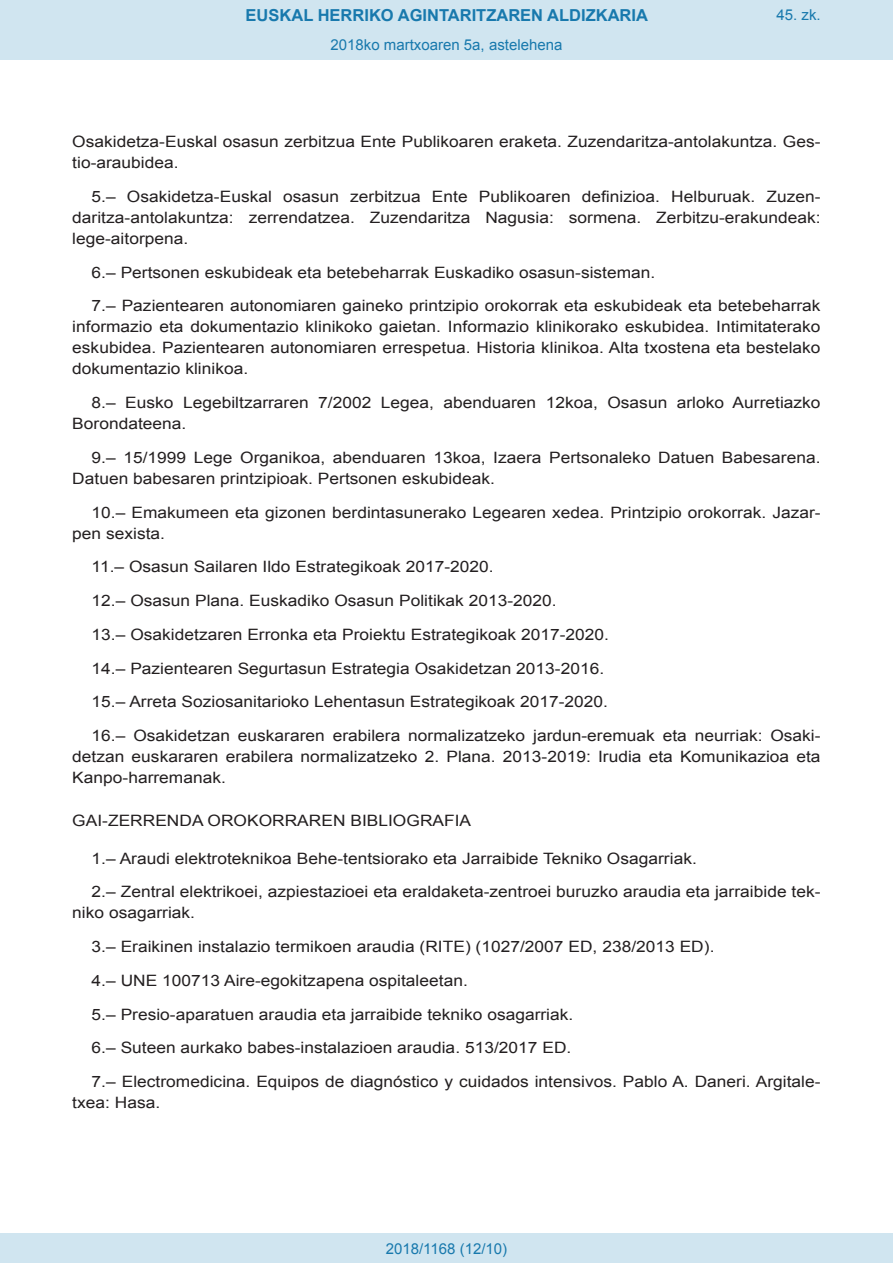
<style>
.page{position:relative;width:893px;height:1263px;background:#fff}
.page>*{position:absolute;margin:0;border:0;box-sizing:border-box;transform-origin:0 0}
.t1{font:700 16.5px "Arial";color:#1879ad}
.BOPVDetalle{font:15.6px/21px "Arial";color:#231f20;scale:1.11 1}
.BOPVDisposicion{font:15.6px "Arial";color:#231f20;scale:1.11 1}
.Paginacion_Centro{font:15px "Arial";color:#1879ad}
</style>
<div class="page">
<div style="left:0;top:0;width:893px;height:60px;background:#d0e5f0"></div>
<div style="left:0;top:1233px;width:893px;height:30px;background:#d0e5f0"></div>
<p class="t1" style="left:246px;top:4px;width:404px">EUSKAL HERRIKO AGINTARITZAREN ALDIZKARIA</p>
<p class="Paginacion_Centro" style="left:331px;top:35px;width:233px">2018ko martxoaren 5a, astelehena</p>
<p class="Paginacion_Centro" style="left:776px;top:5px;width:46px">45. zk.</p>
<p class="BOPVDetalle" style="left:72px;top:131px;width:676px">Osakidetza-Euskal osasun zerbitzua Ente Publikoaren eraketa. Zuzendaritza-antolakuntza. Ges&shy;tio-araubidea.</p>
<p class="BOPVDetalle" style="left:72px;top:186px;width:676px;text-align:justify;text-indent:19px">5.– Osakidetza-Euskal osasun zerbitzua Ente Publikoaren definizioa. Helburuak. Zuzen&shy;daritza-antolakuntza: zerrendatzea. Zuzendaritza Nagusia: sormena. Zerbitzu-erakundeak: lege-aitorpena.</p>
<p class="BOPVDetalle" style="left:92px;top:262px;width:509px">6.– Pertsonen eskubideak eta betebeharrak Euskadiko osasun-sisteman.</p>
<p class="BOPVDetalle" style="left:72px;top:296px;width:676px;text-align:justify;text-indent:19px">7.– Pazientearen autonomiaren gaineko printzipio orokorrak eta eskubideak eta betebeharrak informazio eta dokumentazio klinikoko gaietan. Informazio klinikorako eskubidea. Intimitaterako eskubidea. Pazientearen autonomiaren errespetua. Historia klinikoa. Alta txostena eta bestelako dokumentazio klinikoa.</p>
<p class="BOPVDetalle" style="left:72px;top:392px;width:676px;text-indent:19px">8.– Eusko Legebiltzarraren 7/2002 Legea, abenduaren 12koa, Osasun arloko Aurretiazko<br>Borondateena.</p>
<p class="BOPVDetalle" style="left:72px;top:447px;width:676px;text-indent:19px">9.– 15/1999 Lege Organikoa, abenduaren 13koa, Izaera Pertsonaleko Datuen Babesarena.<br>Datuen babesaren printzipioak. Pertsonen eskubideak.</p>
<p class="BOPVDetalle" style="left:72px;top:502px;width:676px;text-indent:19px">10.– Emakumeen eta gizonen berdintasunerako Legearen xedea. Printzipio orokorrak. Jazar&shy;pen sexista.</p>
<p class="BOPVDetalle" style="left:92px;top:557px;width:364px">11.– Osasun Sailaren Ildo Estrategikoak 2017-2020.</p>
<p class="BOPVDetalle" style="left:92px;top:590px;width:421px">12.– Osasun Plana. Euskadiko Osasun Politikak 2013-2020.</p>
<p class="BOPVDetalle" style="left:92px;top:624px;width:468px">13.– Osakidetzaren Erronka eta Proiektu Estrategikoak 2017-2020.</p>
<p class="BOPVDetalle" style="left:92px;top:658px;width:463px">14.– Pazientearen Segurtasun Estrategia Osakidetzan 2013-2016.</p>
<p class="BOPVDetalle" style="left:92px;top:692px;width:467px">15.– Arreta Soziosanitarioko Lehentasun Estrategikoak 2017-2020.</p>
<p class="BOPVDetalle" style="left:72px;top:725px;width:676px;text-align:justify;text-indent:19px">16.– Osakidetzan euskararen erabilera normalizatzeko jardun-eremuak eta neurriak: Osaki&shy;detzan euskararen erabilera normalizatzeko 2. Plana. 2013-2019: Irudia eta Komunikazioa eta Kanpo-harremanak.</p>
<p class="BOPVDisposicion" style="left:72px;top:810px;width:361px">GAI-ZERRENDA OROKORRAREN BIBLIOGRAFIA</p>
<p class="BOPVDetalle" style="left:92px;top:848px;width:547px">1.– Araudi elektroteknikoa Behe-tentsiorako eta Jarraibide Tekniko Osagarriak.</p>
<p class="BOPVDetalle" style="left:72px;top:881px;width:676px;text-indent:19px">2.– Zentral elektrikoei, azpiestazioei eta eraldaketa-zentroei buruzko araudia eta jarraibide tek&shy;niko osagarriak.</p>
<p class="BOPVDetalle" style="left:92px;top:936px;width:563px">3.– Eraikinen instalazio termikoen araudia (RITE) (1027/2007 ED, 238/2013 ED).</p>
<p class="BOPVDetalle" style="left:92px;top:970px;width:340px">4.– UNE 100713 Aire-egokitzapena ospitaleetan.</p>
<p class="BOPVDetalle" style="left:92px;top:1004px;width:435px">5.– Presio-aparatuen araudia eta jarraibide tekniko osagarriak.</p>
<p class="BOPVDetalle" style="left:92px;top:1037px;width:434px">6.– Suteen aurkako babes-instalazioen araudia. 513/2017 ED.</p>
<p class="BOPVDetalle" style="left:72px;top:1071px;width:676px;text-indent:19px">7.– Electromedicina. Equipos de diagnóstico y cuidados intensivos. Pablo A. Daneri. Argitale&shy;txea: Hasa.</p>
<p class="Paginacion_Centro" style="left:386px;top:1238px;width:123px">2018/1168 (12/10)</p>
</div>
